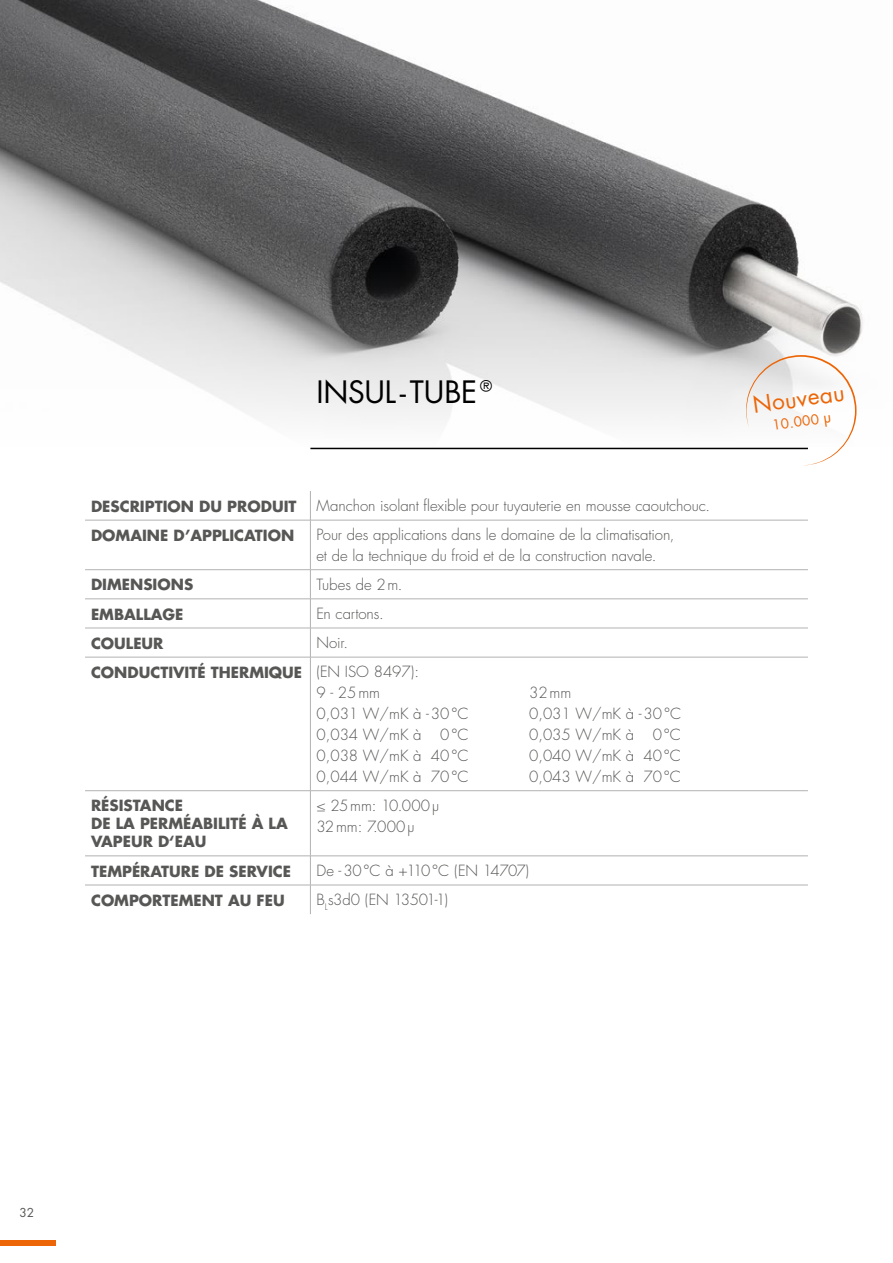
<style>
.page{position:relative;width:893px;height:1263px;background:#fff}
.page>*{position:absolute;margin:0;border:0;box-sizing:border-box;transform-origin:0 0}
.t1{font:30px "Futura CE";letter-spacing:-.005em;color:#000}
.t2{font:22.5px "Futura CE";color:#ec6608}
.t3{font:300 15px/21px "Futura CE";color:#575756}
.t4{font:700 15px/18px "Futura CE";color:#575756}
.t5{font:300 15px/21px "Futura CE";letter-spacing:.02em;color:#575756}
.t6{font:300 15px "Futura CE";letter-spacing:-.045em;color:#575756}
.t7{font:300 15px "Futura CE";letter-spacing:-.025em;color:#575756}
.t8{font:13.5px "Futura CE";color:#ec6608}
.t9{font:12px "Futura CE";color:#575756}
.s1{font-weight:300}
.s2{font-size:15px}
</style>
<div class="page">
<div style="left:0;top:1240px;width:55px;height:6px;background:#ec6608"></div>
<img style="left:0;top:0;width:863px;height:421px">
<hr style="left:310px;top:448px;width:498px;height:1px;background:#000">
<svg style="left:310px;top:491px;width:1px;height:29px"></svg>
<hr style="left:85px;top:520px;width:225px;height:1px;background:#b3b2b2">
<hr style="left:310px;top:520px;width:498px;height:1px;background:#b3b2b2">
<hr style="left:310px;top:520px;width:1px;height:49px;background:#b3b2b2">
<hr style="left:85px;top:569px;width:225px;height:1px;background:#b3b2b2">
<hr style="left:310px;top:569px;width:498px;height:1px;background:#b3b2b2">
<hr style="left:85px;top:599px;width:225px;height:1px;background:#b3b2b2">
<hr style="left:310px;top:599px;width:498px;height:1px;background:#b3b2b2">
<hr style="left:85px;top:628px;width:225px;height:1px;background:#b3b2b2">
<hr style="left:310px;top:628px;width:498px;height:1px;background:#b3b2b2">
<svg style="left:310px;top:570px;width:1px;height:87px"></svg>
<hr style="left:85px;top:657px;width:225px;height:1px;background:#b3b2b2">
<hr style="left:310px;top:657px;width:498px;height:1px;background:#b3b2b2">
<hr style="left:310px;top:657px;width:1px;height:133px;background:#b3b2b2">
<hr style="left:85px;top:790px;width:225px;height:1px;background:#b3b2b2">
<hr style="left:310px;top:790px;width:498px;height:1px;background:#b3b2b2">
<hr style="left:310px;top:791px;width:1px;height:65px;background:#b3b2b2">
<hr style="left:85px;top:855px;width:225px;height:1px;background:#b3b2b2">
<hr style="left:310px;top:855px;width:498px;height:1px;background:#b3b2b2">
<hr style="left:85px;top:885px;width:225px;height:1px;background:#b3b2b2">
<hr style="left:310px;top:885px;width:498px;height:1px;background:#b3b2b2">
<svg style="left:310px;top:856px;width:1px;height:58px"></svg>
<svg style="left:745px;top:355px;width:111px;height:110px"></svg>
<h1 class="t1" style="left:316px;top:373px;width:183px">INSUL- TUBE®</h1>
<p class="t4" style="left:91px;top:496px;width:207px">DESCRIPTION DU PRODUIT</p>
<p class="t3" style="left:316px;top:495px;width:395px">Manchon isolant flexible pour tuyauterie en mousse caoutchouc.</p>
<p class="t4" style="left:91px;top:525px;width:205px">DOMAINE D’APPLICATION</p>
<p class="t3" style="left:316px;top:524px;width:359px">Pour des applications dans le domaine de la climatisation, et de la technique du froid et de la construction navale.</p>
<p class="t4" style="left:91px;top:575px;width:104px">DIMENSIONS</p>
<p class="t3" style="left:316px;top:574px;width:88px">Tubes de 2m.</p>
<p class="t4" style="left:91px;top:604px;width:94px">EMBALLAGE</p>
<p class="t3" style="left:316px;top:603px;width:69px">En cartons.</p>
<p class="t4" style="left:91px;top:633px;width:74px">COULEUR</p>
<p class="t4" style="left:91px;top:627px;width:330px;line-height:29.7px;text-indent:225px"><span class="s1">Noir.<br></span>CONDUCTIVITÉ THERMIQUE <span class="s1">(EN ISO 8497):</span></p>
<p class="t3" style="left:316px;top:682px;width:65px">9 - 25mm</p>
<p class="t3" style="left:529px;top:682px;width:44px">32mm</p>
<p class="t3" style="left:316px;top:703px;width:154px">0,031 W/mK à -30°C</p>
<p class="t3" style="left:529px;top:703px;width:154px">0,031 W/mK à -30°C</p>
<p class="t3" style="left:316px;top:724px;width:153px">0,034 W/mK à 0°C</p>
<p class="t3" style="left:529px;top:724px;width:153px">0,035 W/mK à 0°C</p>
<p class="t3" style="left:316px;top:745px;width:153px">0,038 W/mK à 40°C</p>
<p class="t3" style="left:529px;top:745px;width:153px">0,040 W/mK à 40°C</p>
<p class="t3" style="left:316px;top:766px;width:153px">0,044 W/mK à 70°C</p>
<p class="t3" style="left:529px;top:766px;width:153px">0,043 W/mK à 70°C</p>
<p class="t4" style="left:91px;top:796px;width:198px">RÉSISTANCE<br>DE LA PERMÉABILITÉ À LA<br>VAPEUR D‘EAU</p>
<p class="t5" style="left:316px;top:795px;width:124px">≤ 25mm: 10.000μ<br>32mm: 7.000μ</p>
<p class="t4" style="left:91px;top:861px;width:201px">TEMPÉRATURE DE SERVICE</p>
<p class="t6" style="left:316px;top:861px;width:214px">De -30°C à +110°C (EN 14707)</p>
<p class="t4" style="left:91px;top:890px;width:195px">COMPORTEMENT AU FEU</p>
<p class="t7" style="left:316px;top:890px;width:133px">B<sub>L</sub>s3d0 (EN 13501-1)</p>
<h2 class="t2" style="left:751px;top:391px;width:94px;rotate:-8deg">Nouveau</h2>
<p class="t8" style="left:771px;top:417px;width:61px;rotate:-8deg">10.000 <span class="s2">μ</span></p>
<p class="t9" style="left:20px;top:1205px;width:16px">32</p>
</div>
